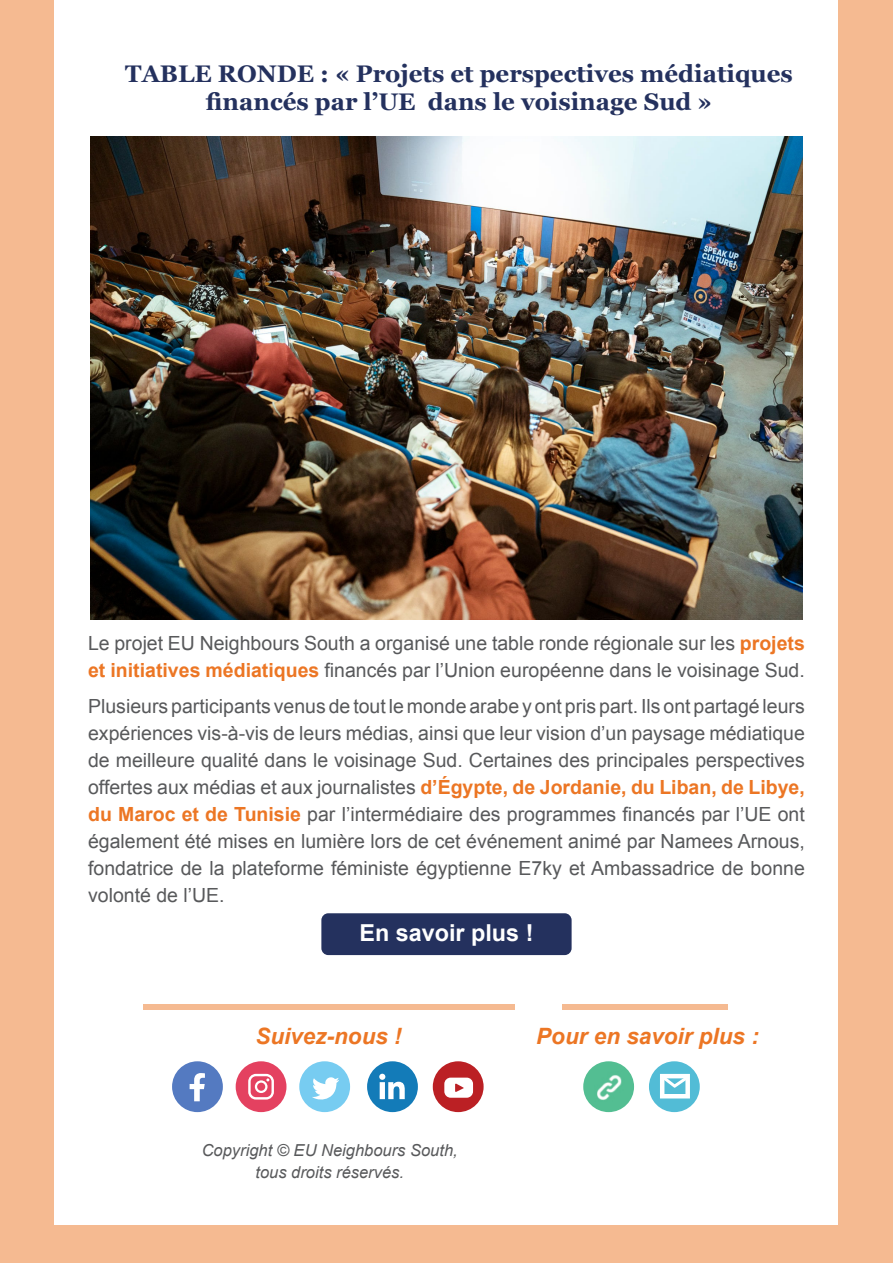
<style>
.page{position:relative;width:893px;height:1263px;background:#f5ba91}
.page>*{position:absolute;margin:0;border:0;box-sizing:border-box;transform-origin:0 0}
.t1{font:700 24px/28.8px "Georgia";color:#24315e;text-align:center}
.t2{font:700 23.4px "Arial";color:#fff}
.t3{font:italic 700 22.5px "Arial";color:#ec7624}
.t4{font:19.5px/27px "Arial";color:#58595b}
.t5{font:italic 16.5px/22.5px "Arial";color:#58595b;text-align:center}
.s1{font-weight:700;color:#ec7624}
</style>
<div class="page">
<div style="left:55px;top:0;width:783px;height:1224px;background:#fff"></div>
<div style="left:143px;top:1004px;width:371px;height:6px;background:#f5ba91"></div>
<div style="left:562px;top:1004px;width:165px;height:6px;background:#f5ba91"></div>
<div style="left:236px;top:1061px;width:50px;height:51px;background:#e44160;border-radius:50%"></div>
<svg style="left:248px;top:1074px;width:26px;height:25px"></svg>
<div style="left:172px;top:1061px;width:51px;height:51px;background:#547ac1;border-radius:50%"></div>
<svg style="left:190px;top:1073px;width:15px;height:28px"></svg>
<div style="left:299px;top:1061px;width:51px;height:51px;background:#77ccf1;border-radius:50%"></div>
<svg style="left:312px;top:1077px;width:27px;height:23px"></svg>
<div style="left:367px;top:1061px;width:51px;height:51px;background:#137bb8;border-radius:50%"></div>
<svg style="left:379px;top:1074px;width:26px;height:25px"></svg>
<div style="left:433px;top:1061px;width:51px;height:51px;background:#bb2024;border-radius:50%"></div>
<svg style="left:444px;top:1077px;width:29px;height:21px"></svg>
<div style="left:649px;top:1061px;width:51px;height:51px;background:#52bcd6;border-radius:50%"></div>
<div style="left:660px;top:1074px;width:30px;height:24px;border:4px solid #fff"></div>
<svg style="left:660px;top:1073px;width:30px;height:18px"></svg>
<div style="left:583px;top:1061px;width:51px;height:51px;background:#53be92;border-radius:50%"></div>
<img style="left:597px;top:1075px;width:25px;height:25px">
<img style="left:90px;top:136px;width:713px;height:484px">
<div style="left:321px;top:913px;width:251px;height:42px;background:#24315e;border-radius:7px"></div>
<p class="t1" style="left:125px;top:58px;width:669px">TABLE RONDE : « Projets et perspectives médiatiques financés par l’UE dans le voisinage Sud »</p>
<p class="t4" style="left:88px;top:629px;width:718px">Le projet EU Neighbours South a organisé une table ronde régionale sur les <span class="s1">projets et initiatives médiatiques</span> financés par l’Union européenne dans le voisinage Sud.</p>
<p class="t4" style="left:88px;top:692px;width:718px;text-align:justify">Plusieurs participants venus de tout le monde arabe y ont pris part. Ils ont partagé leurs expériences vis-à-vis de leurs médias, ainsi que leur vision d’un paysage médiatique de meilleure qualité dans le voisinage Sud. Certaines des principales perspectives offertes aux médias et aux journalistes <span class="s1">d’Égypte, de Jordanie, du Liban, de Libye, du Maroc et de Tunisie</span> par l’intermédiaire des programmes financés par l’UE ont également été mises en lumière lors de cet événement animé par Namees Arnous, fondatrice de la plateforme féministe égyptienne E7ky et Ambassadrice de bonne volonté de l’UE.</p>
<p class="t2" style="left:359px;top:918px;width:176px">En savoir plus !</p>
<p class="t3" style="left:255px;top:1021px;width:148px">Suivez-nous !</p>
<p class="t3" style="left:536px;top:1021px;width:224px">Pour en savoir plus :</p>
<p class="t5" style="left:202px;top:1139px;width:258px">Copyright © EU Neighbours South, tous droits réservés.</p>
</div>
